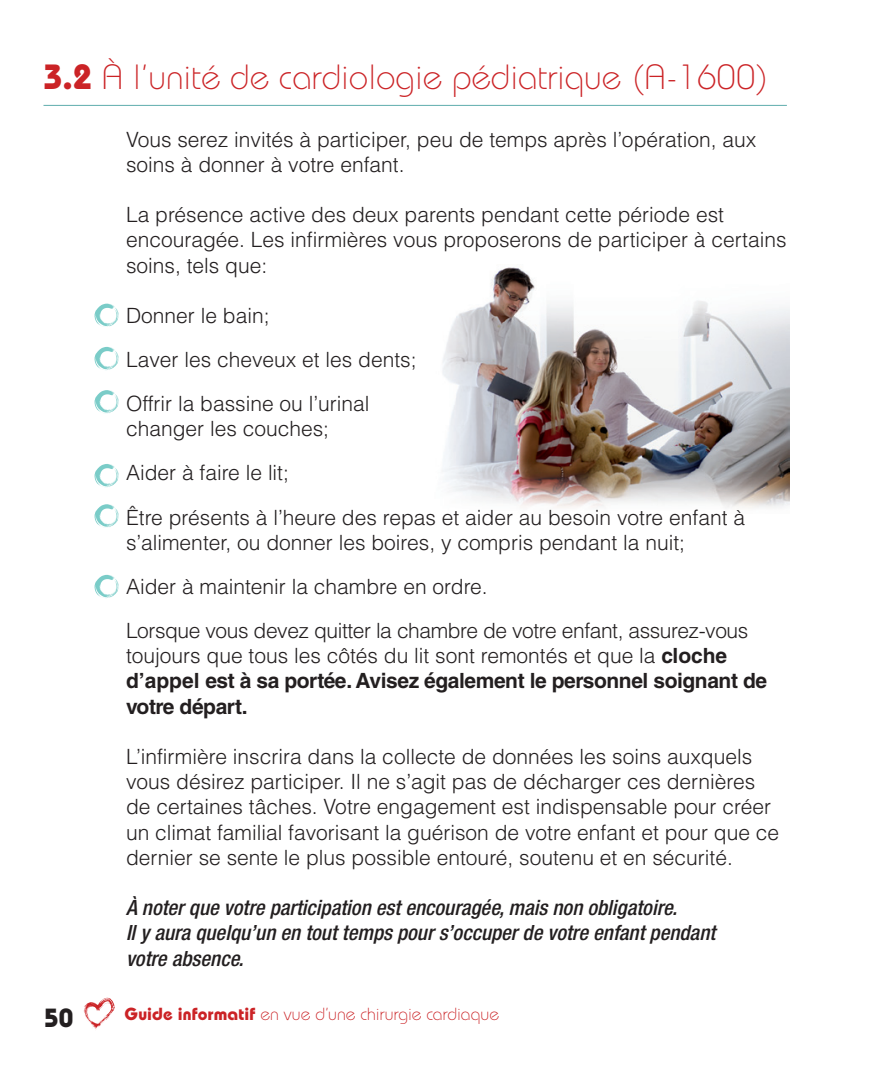
<style>
.page{position:relative;width:882px;height:1071px;background:#fff}
.page>*{position:absolute;margin:0;border:0;box-sizing:border-box;transform-origin:0 0}
.Titres{font:300 35px "Bauhaus";color:#cb2326}
.t1{font:700 26.25px "Bauhaus";color:#231f20}
.t2{font:300 21px/25.2px "Helvetica LT Std";color:#231f20}
.t3{font:300 21px/25.2px "Helvetica LT Std";letter-spacing:-.02em;color:#231f20}
.t4{font:italic 500 condensed 21px/25.2px "Helvetica Neue LT Std";color:#231f20}
.t5{font:300 17.5px "Bauhaus";letter-spacing:.005em;color:#cb2326}
.s1{font-weight:700}
</style>
<div class="page">
<svg style="left:83px;top:998px;width:32px;height:31px"></svg>
<img style="left:442px;top:267px;width:347px;height:241px">
<svg style="left:94px;top:303px;width:25px;height:24px"></svg>
<svg style="left:94px;top:346px;width:25px;height:24px"></svg>
<svg style="left:94px;top:390px;width:25px;height:23px"></svg>
<svg style="left:94px;top:464px;width:25px;height:23px"></svg>
<svg style="left:94px;top:504px;width:25px;height:24px"></svg>
<svg style="left:94px;top:574px;width:25px;height:24px"></svg>
<hr style="left:44px;top:105px;width:743px;height:1px;background:#5fadad">
<p class="Titres" style="left:44px;top:57px;width:727px"><span class="s1">3.2</span> À l’unité de cardiologie pédiatrique (A-1600)</p>
<p class="t2" style="left:126px;top:126px;width:632px">Vous serez invités à participer, peu de temps après l’opération, aux soins à donner à votre enfant.</p>
<p class="t2" style="left:126px;top:202px;width:662px">La présence active des deux parents pendant cette période est encouragée. Les infirmières vous proposerons de participer à certains soins, tels que:</p>
<p class="t2" style="left:126px;top:303px;width:145px">Donner le bain;</p>
<p class="t2" style="left:126px;top:347px;width:292px">Laver les cheveux et les dents;</p>
<p class="t2" style="left:126px;top:391px;width:245px">Offrir la bassine ou l’urinal changer les couches;</p>
<p class="t2" style="left:126px;top:460px;width:165px">Aider à faire le lit;</p>
<p class="t2" style="left:126px;top:504px;width:621px">Être présents à l’heure des repas et aider au besoin votre enfant à s’alimenter, ou donner les boires, y compris pendant la nuit;</p>
<p class="t2" style="left:126px;top:574px;width:363px">Aider à maintenir la chambre en ordre.</p>
<p class="t3" style="left:126px;top:618px;width:643px">Lorsque vous devez quitter la chambre de votre enfant, assurez-vous toujours que tous les côtés du lit sont remontés et que la <span class="s1">cloche d’appel est à sa portée. Avisez également le personnel soignant de votre départ.</span></p>
<p class="t2" style="left:126px;top:744px;width:655px">L’infirmière inscrira dans la collecte de données les soins auxquels vous désirez participer. Il ne s’agit pas de décharger ces dernières de certaines tâches. Votre engagement est indispensable pour créer un climat familial favorisant la guérison de votre enfant et pour que ce dernier se sente le plus possible entouré, soutenu et en sécurité.</p>
<p class="t4" style="left:126px;top:895px;width:591px">À noter que votre participation est encouragée, mais non obligatoire.<br>Il y aura quelqu’un en tout temps pour s’occuper de votre enfant pendant votre absence.</p>
<p class="t1" style="left:44px;top:1002px;width:31px">50</p>
<p class="t5" style="left:124px;top:1004px;width:376px"><span class="s1">Guide informatif</span> en vue d’une chirurgie cardiaque</p>
</div>
